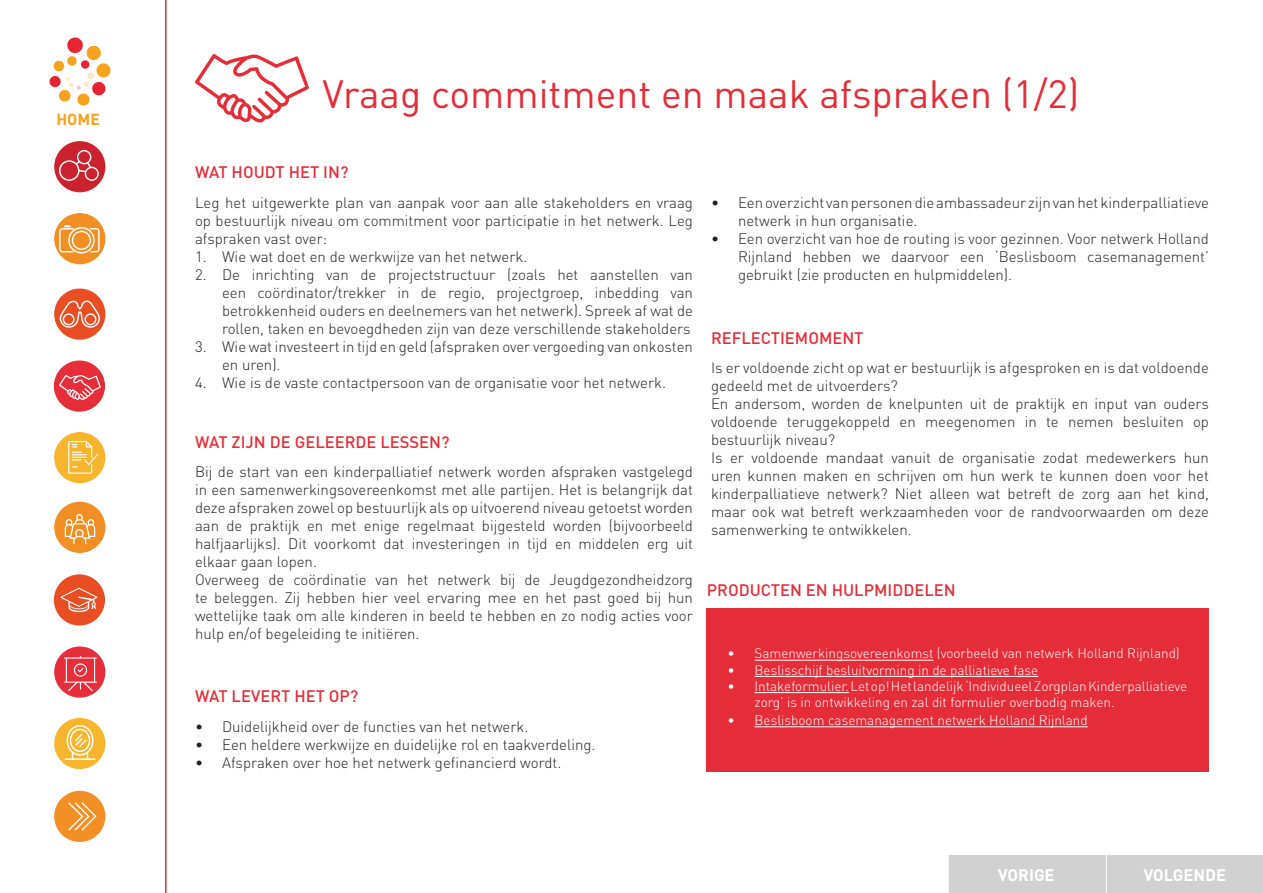
<style>
.page{position:relative;width:1263px;height:893px;background:#fff}
.page>*{position:absolute;margin:0;border:0;box-sizing:border-box;transform-origin:0 0}
.t1{font:39px "DIN Pro";color:#e52d3a}
.t2{font:500 16.5px "DIN Pro";color:#e52d3a}
.t3{font:700 16.5px "DIN Pro";color:#fff}
.t4{font:700 15.9px "DIN Pro";color:#f5a31f}
.t5{font:300 15px/18px "DIN Pro";color:#222121}
.t6{font:300 13.5px/16.2px "DIN Pro";color:#fff}
</style>
<div class="page">
<hr style="left:165px;top:0;width:1px;height:893px;background:#e52d3a">
<div style="left:707px;top:608px;width:502px;height:163px;background:#e52d3a"></div>
<hr style="left:754px;top:660px;width:179px;height:1px;background:#fff">
<hr style="left:754px;top:676px;width:284px;height:1px;background:#fff">
<hr style="left:754px;top:692px;width:95px;height:1px;background:#fff">
<hr style="left:754px;top:726px;width:334px;height:1px;background:#fff">
<div style="left:54px;top:141px;width:51px;height:51px;background:#cc212e;border-radius:50%"></div>
<svg style="left:59px;top:150px;width:40px;height:31px"></svg>
<div style="left:54px;top:213px;width:51px;height:51px;background:#f28f24;border-radius:50%"></div>
<svg style="left:59px;top:225px;width:41px;height:29px"></svg>
<div style="left:54px;top:288px;width:51px;height:52px;background:#e84d24;border-radius:50%"></div>
<svg style="left:60px;top:300px;width:40px;height:28px"></svg>
<div style="left:54px;top:360px;width:51px;height:52px;background:#e62e3b;border-radius:50%"></div>
<svg style="left:59px;top:375px;width:42px;height:25px"></svg>
<div style="left:54px;top:502px;width:51px;height:51px;background:#f28f24;border-radius:50%"></div>
<svg style="left:65px;top:514px;width:30px;height:30px"></svg>
<div style="left:54px;top:646px;width:51px;height:52px;background:#e62e3b;border-radius:50%"></div>
<svg style="left:64px;top:656px;width:33px;height:35px"></svg>
<div style="left:54px;top:718px;width:51px;height:51px;background:#f7b52e;border-radius:50%"></div>
<svg style="left:67px;top:725px;width:26px;height:33px"></svg>
<hr style="left:65px;top:758px;width:31px;height:2px;background:#fff">
<div style="left:54px;top:432px;width:51px;height:51px;background:#f7b52e;border-radius:50%"></div>
<svg style="left:68px;top:441px;width:30px;height:33px"></svg>
<div style="left:54px;top:791px;width:51px;height:51px;background:#f28f24;border-radius:50%"></div>
<svg style="left:68px;top:802px;width:29px;height:29px"></svg>
<svg style="left:49px;top:37px;width:62px;height:69px"></svg>
<div style="left:54px;top:574px;width:51px;height:52px;background:#e84d24;border-radius:50%"></div>
<svg style="left:61px;top:588px;width:36px;height:24px"></svg>
<svg style="left:195px;top:54px;width:114px;height:68px"></svg>
<div style="left:1108px;top:855px;width:155px;height:38px;background:#d1d1d1"></div>
<div style="left:950px;top:855px;width:156px;height:38px;background:#d1d1d1"></div>
<p class="t4" style="left:56px;top:108px;width:45px">HOME</p>
<h1 class="t1" style="left:322px;top:67px;width:758px">Vraag commitment en maak afspraken (1/2)</h1>
<p class="t2" style="left:195px;top:160px;width:155px">WAT HOUDT HET IN?</p>
<p class="t5" style="left:195px;top:193px;width:499px;text-align:justify">Leg het uitgewerkte plan van aanpak voor aan alle stakeholders en vraag op bestuurlijk niveau om commitment voor participatie in het netwerk. Leg afspraken vast over:</p>
<p class="t5" style="left:195px;top:247px;width:334px">1. Wie wat doet en de werkwijze van het netwerk.</p>
<p class="t5" style="left:222px;top:265px;width:472px;text-align:justify;text-indent:-27px">2. De inrichting van de projectstructuur (zoals het aanstellen van een coördinator/trekker in de regio, projectgroep, inbedding van betrokkenheid ouders en deelnemers van het netwerk). Spreek af wat de rollen, taken en bevoegdheden zijn van deze verschillende stakeholders</p>
<p class="t5" style="left:222px;top:337px;width:472px;text-indent:-27px">3. Wie wat investeert in tijd en geld (afspraken over vergoeding van onkosten en uren).</p>
<p class="t5" style="left:195px;top:373px;width:472px">4. Wie is de vaste contactpersoon van de organisatie voor het netwerk.</p>
<p class="t2" style="left:195px;top:431px;width:256px">WAT ZIJN DE GELEERDE LESSEN?</p>
<p class="t5" style="left:195px;top:462px;width:499px">Bij de start van een kinderpalliatief netwerk worden afspraken vastgelegd in een samenwerkingsovereenkomst met alle partijen. Het is belangrijk dat deze afspraken zowel op bestuurlijk als op uitvoerend niveau getoetst worden aan de praktijk en met enige regelmaat bijgesteld worden (bijvoorbeeld halfjaarlijks). Dit voorkomt dat investeringen in tijd en middelen erg uit elkaar gaan lopen.<br>Overweeg de coördinatie van het netwerk bij de Jeugdgezondheidzorg te beleggen. Zij hebben hier veel ervaring mee en het past goed bij hun wettelijke taak om alle kinderen in beeld te hebben en zo nodig acties voor hulp en/of begeleiding te initiëren.</p>
<p class="t2" style="left:195px;top:685px;width:165px">WAT LEVERT HET OP?</p>
<p class="t5" style="left:195px;top:716px;width:335px">• Duidelijkheid over de functies van het netwerk.</p>
<p class="t5" style="left:195px;top:734px;width:402px">• Een heldere werkwijze en duidelijke rol en taakverdeling.</p>
<p class="t5" style="left:195px;top:752px;width:368px">• Afspraken over hoe het netwerk gefinancierd wordt.</p>
<p class="t5" style="left:738px;top:193px;width:472px;text-indent:-27px">• Een overzicht van personen die ambassadeur zijn van het kinderpalliatieve netwerk in hun organisatie.</p>
<p class="t5" style="left:738px;top:229px;width:472px;text-align:justify;text-indent:-27px">• Een overzicht van hoe de routing is voor gezinnen. Voor netwerk Holland Rijnland hebben we daarvoor een ‘Beslisboom casemanagement’ gebruikt (zie producten en hulpmiddelen).</p>
<p class="t2" style="left:711px;top:327px;width:154px">REFLECTIEMOMENT</p>
<p class="t5" style="left:711px;top:358px;width:499px">Is er voldoende zicht op wat er bestuurlijk is afgesproken en is dat voldoende gedeeld met de uitvoerders?<br>En andersom, worden de knelpunten uit de praktijk en input van ouders voldoende teruggekoppeld en meegenomen in te nemen besluiten op bestuurlijk niveau?<br>Is er voldoende mandaat vanuit de organisatie zodat medewerkers hun uren kunnen maken en schrijven om hun werk te kunnen doen voor het kinderpalliatieve netwerk? Niet alleen wat betreft de zorg aan het kind, maar ook wat betreft werkzaamheden voor de randvoorwaarden om deze samenwerking te ontwikkelen.</p>
<p class="t2" style="left:707px;top:579px;width:250px">PRODUCTEN EN HULPMIDDELEN</p>
<p class="t6" style="left:728px;top:645px;width:454px">• Samenwerkingsovereenkomst (voorbeeld van netwerk Holland Rijnland)</p>
<p class="t6" style="left:728px;top:661px;width:312px">• Beslisschijf besluitvorming in de palliatieve fase</p>
<p class="t6" style="left:754px;top:677px;width:434px;text-indent:-27px">• Intakeformulier. Let op! Het landelijk ‘Individueel Zorgplan Kinderpalliatieve zorg’ is in ontwikkeling en zal dit formulier overbodig maken.</p>
<p class="t6" style="left:728px;top:711px;width:362px">• Beslisboom casemanagement netwerk Holland Rijnland</p>
<p class="t3" style="left:998px;top:864px;width:58px">VORIGE</p>
<p class="t3" style="left:1144px;top:864px;width:84px">VOLGENDE</p>
</div>
